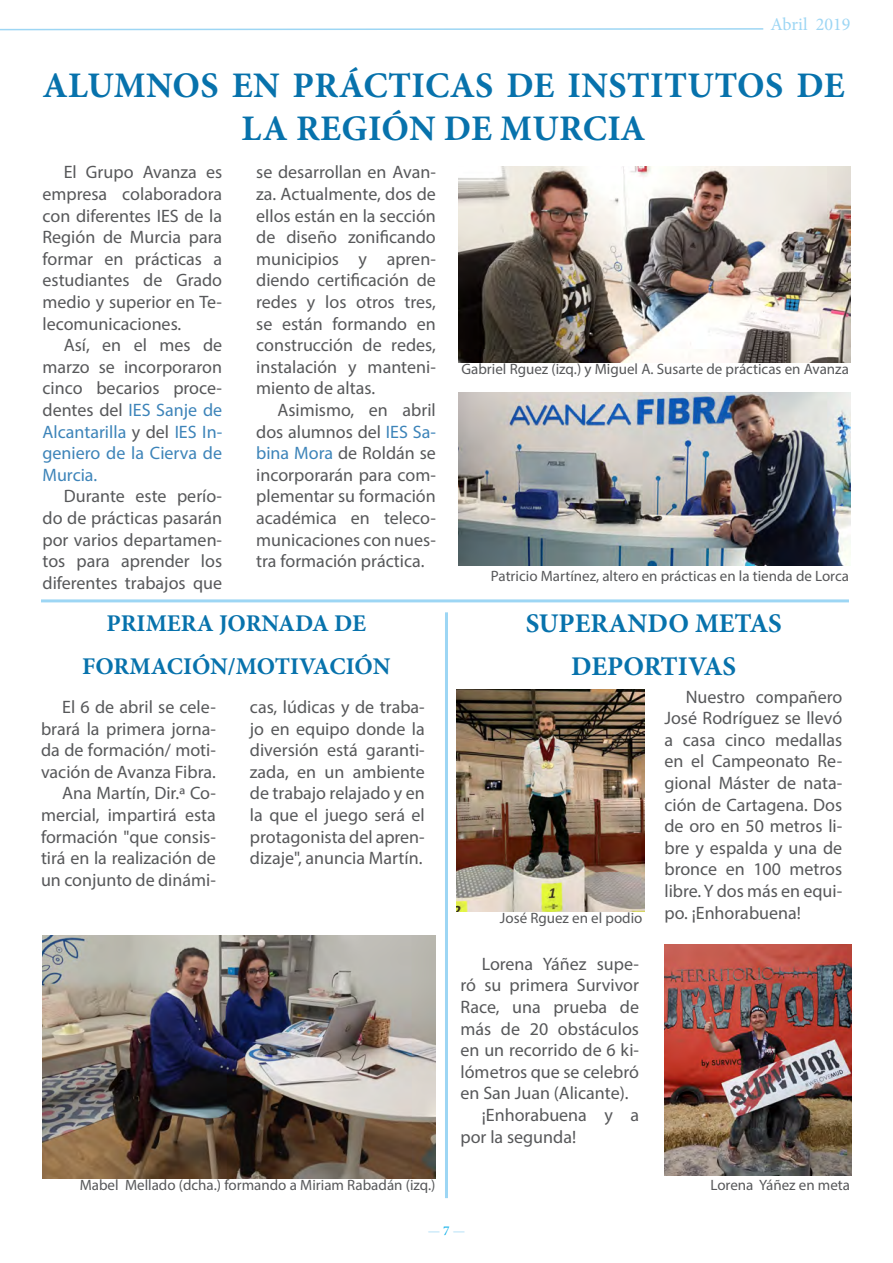
<style>
.page{position:relative;width:893px;height:1263px;background:#fff}
.page>*{position:absolute;margin:0;border:0;box-sizing:border-box;transform-origin:0 0}
.TITULAR{font:700 36px/43.2px "Minion Pro";letter-spacing:.01em;color:#0772ac;text-align:center}
.TITULAR-2{font:700 27px "Minion Pro";color:#0772ac}
.TITULAR-3{font:700 24px "Minion Pro";letter-spacing:-.005em;color:#0772ac}
.CUERPO{font:18px/21.6px "Myriad Pro";color:#57585a;text-align:justify}
.t1{font:18px "Minion Pro";color:#9dd6f4}
.t2{font:15px "Myriad Pro";color:#57585a}
.t3{font:13.5px "Minion Pro";color:#9dd6f4}
.s1{color:#3d84b9}
.s2{color:#00aae7}
</style>
<div class="page">
<svg style="left:0;top:28px;width:764px;height:3px"></svg>
<hr style="left:41px;top:599px;width:808px;height:3px;background:#9dd6f4">
<hr style="left:445px;top:612px;width:3px;height:586px;background:#9dd6f4">
<img style="left:43px;top:935px;width:393px;height:243px">
<img style="left:459px;top:166px;width:391px;height:197px">
<img style="left:459px;top:393px;width:391px;height:173px">
<img style="left:457px;top:689px;width:187px;height:223px">
<img style="left:665px;top:944px;width:186px;height:231px">
<p class="t1" style="left:771px;top:12px;width:81px">Abril 2019</p>
<p class="TITULAR" style="left:42px;top:63px;width:804px">ALUMNOS EN PRÁCTICAS DE INSTITUTOS DE<br>LA REGIÓN DE MURCIA</p>
<p class="CUERPO" style="left:43px;top:161px;width:181px;text-indent:21px">El Grupo Avanza es empresa colaboradora con diferentes IES de la Región de Murcia para formar en prácticas a estudiantes de Grado medio y superior en Te&shy;lecomunicaciones.</p>
<p class="CUERPO" style="left:43px;top:334px;width:181px;text-indent:21px">Así, en el mes de marzo se incorporaron cinco becarios proce&shy;dentes del <span class="s1">IES Sanje de Alcantarilla</span> y del <span class="s1">IES In&shy;geniero de la Cierva de Murcia.</span></p>
<p class="CUERPO" style="left:43px;top:485px;width:181px;text-indent:21px">Durante este perío&shy;do de prácticas pasarán por varios departamen&shy;tos para aprender los diferentes trabajos que</p>
<p class="CUERPO" style="left:256px;top:161px;width:181px">se desarrollan en Avan&shy;za. Actualmente, dos de ellos están en la sección de diseño zonificando municipios y apren&shy;diendo certificación de redes y los otros tres, se están formando en construcción de redes, instalación y manteni&shy;miento de altas.</p>
<p class="CUERPO" style="left:256px;top:399px;width:181px;text-indent:21px">Asimismo, en abril dos alumnos del <span class="s1">IES Sa&shy;bina Mora</span> de Roldán se incorporarán para com&shy;plementar su formación académica en teleco&shy;municaciones con nues&shy;tra formación práctica.</p>
<p class="t2" style="left:461px;top:360px;width:389px">Gabriel Rguez (izq.) y Miguel A. Susarte de prácticas en Avanza</p>
<p class="t2" style="left:491px;top:567px;width:360px">Patricio Martínez, altero en prácticas en la tienda de Lorca</p>
<p class="TITULAR-3" style="left:107px;top:607px;width:261px">PRIMERA JORNADA DE</p>
<p class="TITULAR-3" style="left:82px;top:650px;width:310px">FORMACIÓN/MOTIVACIÓN</p>
<p class="CUERPO" style="left:41px;top:696px;width:176px;text-indent:21px">El 6 de abril se cele&shy;brará la primera jorna&shy;da de formación/ moti&shy;vación de Avanza Fibra.</p>
<p class="CUERPO" style="left:41px;top:782px;width:176px;text-indent:21px">Ana Martín, Dir.ª Co&shy;mercial, impartirá esta formación "que consis&shy;tirá en la realización de un conjunto de dinámi-</p>
<p class="CUERPO" style="left:250px;top:696px;width:176px">cas, lúdicas y de traba&shy;jo en equipo donde la diversión está garanti&shy;zada, en un ambiente de trabajo relajado y en la que el juego será el protagonista del apren&shy;dizaje", anuncia Martín.</p>
<p class="t2" style="left:80px;top:1176px;width:357px">Mabel Mellado (dcha.) formando a Miriam Rabadán (izq.)</p>
<p class="TITULAR-2" style="left:526px;top:604px;width:258px">SUPERANDO METAS</p>
<p class="TITULAR-2" style="left:571px;top:647px;width:166px">DEPORTIVAS</p>
<p class="t2" style="left:500px;top:909px;width:144px">José Rguez en el podio</p>
<p class="CUERPO" style="left:460px;top:953px;width:180px;text-indent:21px">Lorena Yáñez supe&shy;ró su primera Survivor Race, una prueba de más de 20 obstáculos en un recorrido de 6 ki&shy;lómetros que se celebró en San Juan (Alicante).</p>
<p class="CUERPO" style="left:460px;top:1104px;width:180px;text-indent:21px">¡Enhorabuena y a por la segunda!</p>
<p class="CUERPO" style="left:664px;top:685px;width:179px;text-indent:21px">Nuestro compañero José Rodríguez se llevó a casa cinco medallas en el Campeonato Re&shy;gional Máster de nata&shy;ción de Cartagena. Dos de oro en 50 metros li&shy;bre y espalda y una de bronce en 100 metros libre. Y dos más en equi&shy;po. ¡Enhorabuena!</p>
<p class="t2" style="left:710px;top:1175px;width:141px">Lorena Yáñez en meta</p>
<p class="t3" style="left:428px;top:1221px;width:39px">— <span class="s2">7</span> —</p>
</div>
